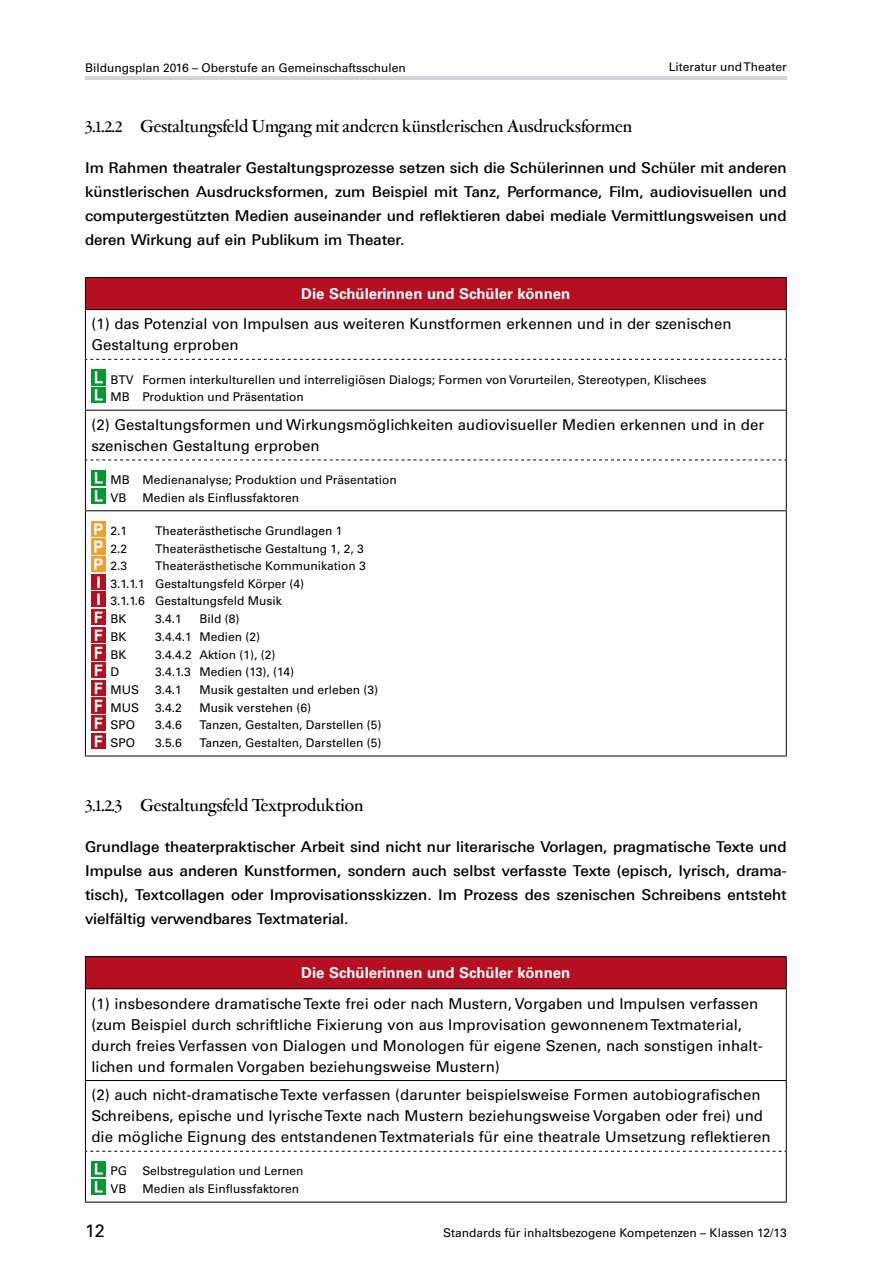
<style>
.page{position:relative;width:893px;height:1263px;background:#fff}
.page>*{position:absolute;margin:0;border:0;box-sizing:border-box;transform-origin:0 0}
.t1{font:500 19.5px "Garamont Amst SH";color:#000}
.t2{font:18px "Univers LT Std";color:#000}
.t3{font:15px/21px "Univers LT Std";color:#000}
.t4{font:500 15px/24px "Linotype Univers 530";color:#000;text-align:justify}
.t5{font:700 15px "Univers LT Std";color:#fff}
.t6{font:12px/17.5px "Univers LT Std";color:#000}
</style>
<div class="page">
<hr style="left:85px;top:77px;width:702px;height:3px;background:#cfd5d8">
<div style="left:85px;top:277px;width:701px;height:33px;background:#b60f21"></div>
<hr style="left:85px;top:277px;width:702px;height:1px;background:#000">
<hr style="left:85px;top:278px;width:1px;height:31px;background:#000">
<hr style="left:786px;top:278px;width:1px;height:31px;background:#000">
<hr style="left:85px;top:309px;width:702px;height:1px;background:#000">
<hr style="left:85px;top:310px;width:1px;height:49px;background:#000">
<hr style="left:786px;top:310px;width:1px;height:49px;background:#000">
<svg style="left:86px;top:359px;width:700px;height:1px"></svg>
<hr style="left:85px;top:359px;width:1px;height:51px;background:#000">
<hr style="left:786px;top:359px;width:1px;height:51px;background:#000">
<hr style="left:85px;top:410px;width:702px;height:1px;background:#000">
<hr style="left:85px;top:411px;width:1px;height:49px;background:#000">
<hr style="left:786px;top:411px;width:1px;height:49px;background:#000">
<svg style="left:86px;top:459px;width:700px;height:1px"></svg>
<hr style="left:85px;top:460px;width:1px;height:50px;background:#000">
<hr style="left:786px;top:460px;width:1px;height:50px;background:#000">
<hr style="left:85px;top:510px;width:702px;height:1px;background:#000">
<hr style="left:85px;top:511px;width:1px;height:245px;background:#000">
<hr style="left:786px;top:511px;width:1px;height:245px;background:#000">
<hr style="left:85px;top:756px;width:702px;height:1px;background:#000">
<img style="left:91px;top:370px;width:14px;height:15px">
<img style="left:91px;top:387px;width:14px;height:16px">
<img style="left:91px;top:470px;width:14px;height:16px">
<img style="left:91px;top:488px;width:14px;height:15px">
<img style="left:91px;top:521px;width:14px;height:15px">
<img style="left:91px;top:539px;width:14px;height:15px">
<img style="left:91px;top:557px;width:14px;height:15px">
<img style="left:91px;top:574px;width:14px;height:15px">
<img style="left:91px;top:592px;width:14px;height:15px">
<img style="left:91px;top:609px;width:14px;height:16px">
<img style="left:91px;top:627px;width:14px;height:15px">
<img style="left:91px;top:645px;width:14px;height:15px">
<img style="left:91px;top:662px;width:14px;height:16px">
<img style="left:91px;top:680px;width:14px;height:15px">
<img style="left:91px;top:698px;width:14px;height:15px">
<img style="left:91px;top:715px;width:14px;height:16px">
<img style="left:91px;top:733px;width:14px;height:15px">
<div style="left:85px;top:957px;width:701px;height:32px;background:#b60f21"></div>
<hr style="left:85px;top:956px;width:702px;height:1px;background:#000">
<hr style="left:85px;top:957px;width:1px;height:31px;background:#000">
<hr style="left:786px;top:957px;width:1px;height:31px;background:#000">
<hr style="left:85px;top:988px;width:702px;height:1px;background:#000">
<hr style="left:85px;top:989px;width:1px;height:91px;background:#000">
<hr style="left:786px;top:989px;width:1px;height:91px;background:#000">
<hr style="left:85px;top:1080px;width:702px;height:1px;background:#000">
<hr style="left:85px;top:1081px;width:1px;height:70px;background:#000">
<hr style="left:786px;top:1081px;width:1px;height:70px;background:#000">
<svg style="left:86px;top:1151px;width:700px;height:1px"></svg>
<hr style="left:85px;top:1151px;width:1px;height:51px;background:#000">
<hr style="left:786px;top:1151px;width:1px;height:51px;background:#000">
<hr style="left:85px;top:1202px;width:702px;height:1px;background:#000">
<img style="left:91px;top:1162px;width:14px;height:15px">
<img style="left:91px;top:1179px;width:14px;height:16px">
<p class="t6" style="left:85px;top:59px;width:322px">Bildungsplan 2016 – Oberstufe an Gemeinschaftsschulen</p>
<p class="t6" style="left:669px;top:58px;width:119px">Literatur und Theater</p>
<h1 class="t1" style="left:85px;top:117px;width:548px">3.1.2.2 Gestaltungsfeld Umgang mit anderen künstlerischen Ausdrucksformen</h1>
<p class="t4" style="left:85px;top:156px;width:703px">Im Rahmen theatraler Gestaltungsprozesse setzen sich die Schülerinnen und Schüler mit anderen künstlerischen Ausdrucksformen, zum Beispiel mit Tanz, Performance, Film, audiovisuellen und computergestützten Medien auseinander und reflektieren dabei mediale Vermittlungsweisen und deren Wirkung auf ein Publikum im Theater.</p>
<p class="t5" style="left:301px;top:285px;width:271px">Die Schülerinnen und Schüler können</p>
<p class="t3" style="left:91px;top:314px;width:642px">(1) das Potenzial von Impulsen aus weiteren Kunstformen erkennen und in der szenischen<br>Gestaltung erproben</p>
<p class="t6" style="left:111px;top:370px;width:598px">BTV Formen interkulturellen und interreligiösen Dialogs; Formen von Vorurteilen, Stereotypen, Klischees<br>MB Produktion und Präsentation</p>
<p class="t3" style="left:91px;top:414px;width:674px">(2) Gestaltungsformen und Wirkungsmöglichkeiten audiovisueller Medien erkennen und in der szenischen Gestaltung erproben</p>
<p class="t6" style="left:111px;top:471px;width:288px">MB Medienanalyse; Produktion und Präsentation<br>VB</p>
<p class="t6" style="left:142px;top:489px;width:158px">Medien als Einflussfaktoren</p>
<p class="t6" style="left:111px;top:522px;width:18px">2.1</p>
<p class="t6" style="left:155px;top:522px;width:189px">Theaterästhetische Grundlagen 1</p>
<p class="t6" style="left:111px;top:540px;width:18px">2.2</p>
<p class="t6" style="left:155px;top:540px;width:210px">Theaterästhetische Gestaltung 1, 2, 3</p>
<p class="t6" style="left:111px;top:557px;width:18px">2.3</p>
<p class="t6" style="left:111px;top:557px;width:257px;text-indent:45px">Theaterästhetische Kommunikation 3<br>3.1.1.1 Gestaltungsfeld Körper (4)<br>3.1.1.6 Gestaltungsfeld Musik<br>BK</p>
<p class="t6" style="left:155px;top:610px;width:28px">3.4.1</p>
<p class="t6" style="left:199px;top:610px;width:42px">Bild (8)</p>
<p class="t6" style="left:111px;top:628px;width:18px">BK</p>
<p class="t6" style="left:155px;top:628px;width:106px">3.4.4.1 Medien (2)</p>
<p class="t6" style="left:111px;top:646px;width:18px">BK</p>
<p class="t6" style="left:155px;top:646px;width:122px">3.4.4.2 Aktion (1), (2)</p>
<p class="t6" style="left:111px;top:663px;width:10px">D</p>
<p class="t6" style="left:155px;top:663px;width:140px">3.4.1.3 Medien (13), (14)</p>
<p class="t6" style="left:111px;top:681px;width:30px">MUS</p>
<p class="t6" style="left:155px;top:681px;width:28px">3.4.1</p>
<p class="t6" style="left:199px;top:681px;width:180px">Musik gestalten und erleben (3)</p>
<p class="t6" style="left:111px;top:699px;width:30px">MUS</p>
<p class="t6" style="left:155px;top:699px;width:28px">3.4.2</p>
<p class="t6" style="left:199px;top:699px;width:113px">Musik verstehen (6)</p>
<p class="t6" style="left:111px;top:716px;width:26px">SPO</p>
<p class="t6" style="left:155px;top:716px;width:28px">3.4.6</p>
<p class="t6" style="left:199px;top:716px;width:183px">Tanzen, Gestalten, Darstellen (5)</p>
<p class="t6" style="left:111px;top:734px;width:26px">SPO</p>
<p class="t6" style="left:155px;top:734px;width:28px">3.5.6</p>
<p class="t6" style="left:199px;top:734px;width:183px">Tanzen, Gestalten, Darstellen (5)</p>
<h1 class="t1" style="left:85px;top:796px;width:280px">3.1.2.3 Gestaltungsfeld Textproduktion</h1>
<p class="t4" style="left:85px;top:835px;width:703px">Grundlage theaterpraktischer Arbeit sind nicht nur literarische Vorlagen, pragmatische Texte und Impulse aus anderen Kunstformen, sondern auch selbst verfasste Texte (episch, lyrisch, drama&shy;tisch), Textcollagen oder Improvisationsskizzen. Im Prozess des szenischen Schreibens entsteht vielfältig verwendbares Textmaterial.</p>
<p class="t5" style="left:301px;top:964px;width:271px">Die Schülerinnen und Schüler können</p>
<p class="t3" style="left:91px;top:993px;width:673px">(1) insbesondere dramatische Texte frei oder nach Mustern, Vorgaben und Impulsen verfassen (zum Beispiel durch schriftliche Fixierung von aus Improvisation gewonnenem Textmaterial, durch freies Verfassen von Dialogen und Monologen für eigene Szenen, nach sonstigen inhalt&shy;lichen und formalen Vorgaben beziehungsweise Mustern)</p>
<p class="t3" style="left:91px;top:1084px;width:681px">(2) auch nicht-dramatische Texte verfassen (darunter beispielsweise Formen autobiografischen<br>Schreibens, epische und lyrische Texte nach Mustern beziehungsweise Vorgaben oder frei) und die mögliche Eignung des entstandenen Textmaterials für eine theatrale Umsetzung reflektieren</p>
<p class="t6" style="left:111px;top:1162px;width:18px">PG</p>
<p class="t6" style="left:142px;top:1162px;width:163px">Selbstregulation und Lernen</p>
<p class="t6" style="left:111px;top:1180px;width:18px">VB</p>
<p class="t6" style="left:142px;top:1180px;width:158px">Medien als Einflussfaktoren</p>
<h2 class="t2" style="left:85px;top:1220px;width:21px">12</h2>
<p class="t6" style="left:443px;top:1224px;width:345px">Standards für inhaltsbezogene Kompetenzen – Klassen 12/13</p>
</div>
